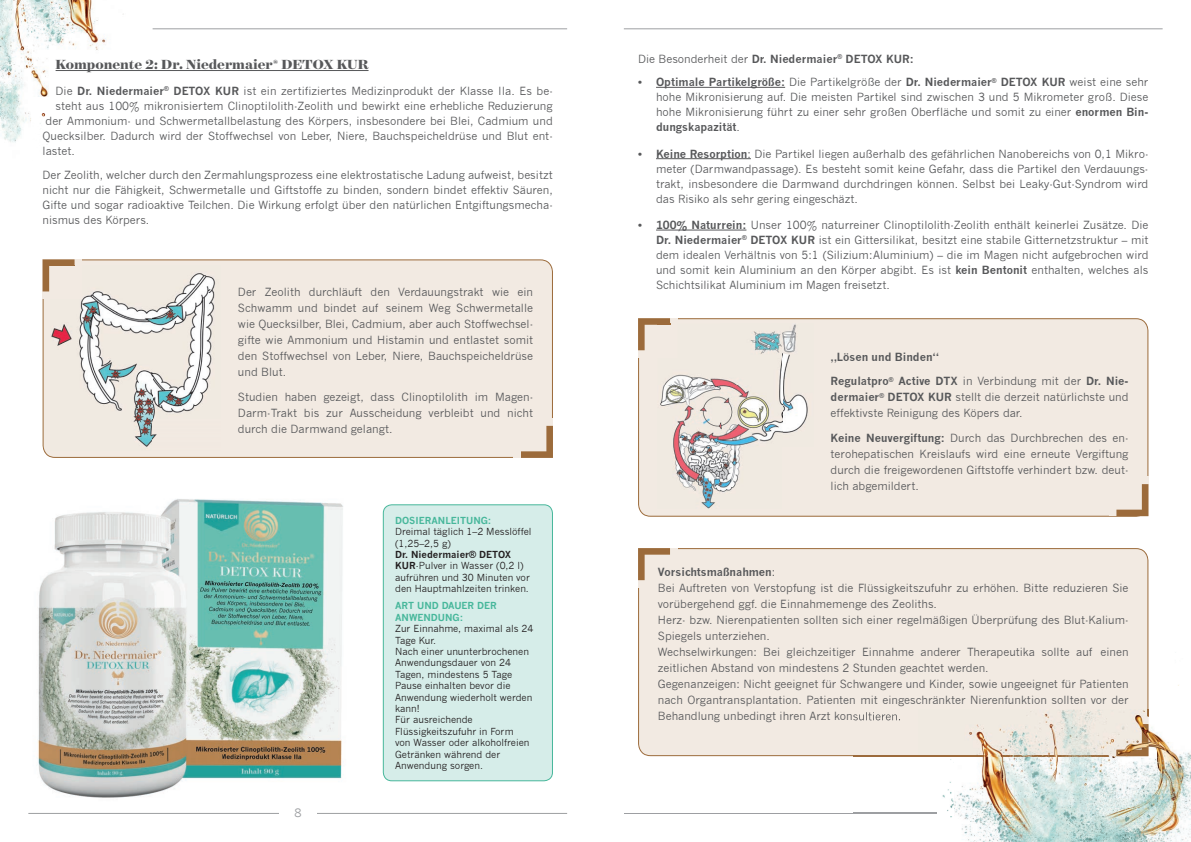
<style>
.page{position:relative;width:1191px;height:842px;background:#fff}
.page>*{position:absolute;margin:0;border:0;box-sizing:border-box;transform-origin:0 0}
.t1{font:700 15px "Surveyor Display";color:#57585a}
.t2{font:11.3px "News Gothic";color:#9d9fa2}
.t3{font:11px/16px "News Gothic";color:#57585a;text-align:justify}
.t4{font:700 11px "News Gothic";color:#57585a}
.t5{font:9.5px/11.4px "News Gothic";color:#231f20}
.t6{font:700 9.5px/11.4px "News Gothic";color:#47b79b}
.s1{font-weight:700}
.s2{font-weight:400}
</style>
<div class="page">
<img style="left:1148px;top:598px;width:31px;height:145px">
<hr style="left:624px;top:813px;width:312px;height:1px;background:#9d9fa2">
<hr style="left:624px;top:28px;width:538px;height:1px;background:#9d9fa2">
<img style="left:0;top:0;width:220px;height:155px">
<hr style="left:28px;top:813px;width:539px;height:1px;background:#9d9fa2">
<div style="left:279px;top:803px;width:38px;height:27px;background:#fff"></div>
<hr style="left:153px;top:28px;width:414px;height:1px;background:#9d9fa2">
<hr style="left:56px;top:70px;width:312px;height:1px;background:#57585a">
<div style="left:43px;top:259px;width:510px;height:199px;background:#f2eae2"></div>
<div style="left:513px;top:418px;width:40px;height:40px;background:#f2eae2"></div>
<svg style="left:521px;top:426px;width:32px;height:32px"></svg>
<div style="left:43px;top:259px;width:39px;height:40px;background:#f2eae2"></div>
<img style="left:50px;top:265px;width:171px;height:185px">
<img style="left:50px;top:265px;width:32px;height:34px">
<svg style="left:43px;top:259px;width:32px;height:32px"></svg>
<img style="left:38px;top:499px;width:305px;height:299px">
<hr style="left:656px;top:87px;width:129px;height:1px;background:#57585a">
<hr style="left:656px;top:158px;width:95px;height:1px;background:#57585a">
<hr style="left:656px;top:230px;width:90px;height:1px;background:#57585a">
<div style="left:638px;top:318px;width:510px;height:199px;background:#f2eae2"></div>
<div style="left:1108px;top:476px;width:40px;height:40px;background:#f2eae2"></div>
<svg style="left:1116px;top:484px;width:32px;height:32px"></svg>
<div style="left:638px;top:318px;width:40px;height:40px;background:#f2eae2"></div>
<img style="left:658px;top:324px;width:155px;height:185px">
<img style="left:658px;top:324px;width:20px;height:34px">
<svg style="left:638px;top:318px;width:32px;height:32px"></svg>
<div style="left:638px;top:548px;width:510px;height:208px;background:#f2eae2"></div>
<div style="left:638px;top:548px;width:40px;height:40px;background:#f2eae2"></div>
<svg style="left:638px;top:548px;width:32px;height:32px"></svg>
<img style="left:853px;top:756px;width:203px;height:20px">
<img style="left:1056px;top:743px;width:101px;height:33px">
<img style="left:1157px;top:743px;width:34px;height:99px">
<img style="left:853px;top:776px;width:304px;height:66px">
<img style="left:853px;top:813px;width:83px;height:1px">
<img style="left:853px;top:710px;width:261px;height:45px">
<img style="left:1114px;top:710px;width:33px;height:6px">
<img style="left:853px;top:755px;width:255px;height:1px">
<img style="left:1108px;top:716px;width:40px;height:40px">
<img style="left:1116px;top:724px;width:32px;height:32px">
<img style="left:853px;top:712px;width:47px;height:11px">
<div style="left:383px;top:505px;width:169px;height:276px;background:#d6ede9;border-radius:9px"></div>
<div style="left:383px;top:504px;width:170px;height:277px;border:1px solid #47b79b;border-radius:9px"></div>
<h1 class="t1" style="left:56px;top:55px;width:314px">Komponente 2: Dr. Niedermaier® DETOX KUR</h1>
<p class="t3" style="left:56px;top:83px;width:499px">Die <span class="s1">Dr. Niedermaier</span><sup>®</sup> <span class="s1">DETOX KUR</span> ist ein zertifiziertes Medizinprodukt der Klasse IIa. Es be-</p>
<p class="t3" style="left:56px;top:98px;width:499px">steht aus 100% mikronisiertem Clinoptilolith-Zeolith und bewirkt eine erhebliche Reduzierung</p>
<p class="t3" style="left:46px;top:113px;width:508px">der Ammonium- und Schwermetallbelastung des Körpers, insbesondere bei Blei, Cadmium und</p>
<p class="t3" style="left:43px;top:128px;width:512px">Quecksilber. Dadurch wird der Stoffwechsel von Leber, Niere, Bauchspeicheldrüse und Blut ent-</p>
<p class="t3" style="left:43px;top:143px;width:34px">lastet.</p>
<p class="t3" style="left:43px;top:167px;width:512px;line-height:15px">Der Zeolith, welcher durch den Zermahlungsprozess eine elektrostatische Ladung aufweist, besitzt nicht nur die Fähigkeit, Schwermetalle und Giftstoffe zu binden, sondern bindet effektiv Säuren, Gifte und sogar radioaktive Teilchen. Die Wirkung erfolgt über den natürlichen Entgiftungsmecha&shy;nismus des Körpers.</p>
<p class="t3" style="left:238px;top:284px;width:297px">Der Zeolith durchläuft den Verdauungstrakt wie ein Schwamm und bindet auf seinem Weg Schwermetalle wie Quecksilber, Blei, Cadmium, aber auch Stoffwechsel&shy;gifte wie Ammonium und Histamin und entlastet somit den Stoffwechsel von Leber, Niere, Bauchspeicheldrüse und Blut.</p>
<p class="t3" style="left:238px;top:389px;width:297px">Studien haben gezeigt, dass Clinoptilolith im Magen-Darm-Trakt bis zur Ausscheidung verbleibt und nicht durch die Darmwand gelangt.</p>
<p class="t2" style="left:294px;top:806px;width:9px">8</p>
<p class="t6" style="left:395px;top:514px;width:98px">DOSIERANLEITUNG:</p>
<p class="t5" style="left:395px;top:526px;width:138px">Dreimal täglich 1–2 Messlöffel (1,25–2,5 g)</p>
<p class="t5" style="left:395px;top:549px;width:136px"><span class="s1">Dr. Niedermaier® DETOX<br>KUR</span>-Pulver in Wasser (0,2 l) aufrühren und 30 Minuten vor den Hauptmahlzeiten trinken.</p>
<p class="t6" style="left:395px;top:600px;width:103px">ART UND DAUER DER<br>ANWENDUNG:</p>
<p class="t5" style="left:395px;top:623px;width:140px">Zur Einnahme, maximal als 24<br>Tage Kur.<br>Nach einer ununterbrochenen<br>Anwendungsdauer von 24<br>Tagen, mindestens 5 Tage<br>Pause einhalten bevor die<br>Anwendung wiederholt werden kann!<br>Für ausreichende<br>Flüssigkeitszufuhr in Form<br>von Wasser oder alkoholfreien<br>Getränken während der<br>Anwendung sorgen.</p>
<p class="t4" style="left:638px;top:52px;width:277px"><span class="s2">Die Besonderheit der</span> Dr. Niedermaier<sup>®</sup> DETOX KUR:</p>
<p class="t3" style="left:656px;top:75px;width:494px;line-height:15px;text-indent:-18px"><span class="s1">• Optimale Partikelgröße:</span> Die Partikelgröße der <span class="s1">Dr. Niedermaier</span><sup>®</sup> <span class="s1">DETOX KUR</span> weist eine sehr hohe Mikronisierung auf. Die meisten Partikel sind zwischen 3 und 5 Mikrometer groß. Diese hohe Mikronisierung führt zu einer sehr großen Oberfläche und somit zu einer <span class="s1">enormen Bin&shy;dungskapazität</span>.</p>
<p class="t3" style="left:656px;top:146px;width:494px;line-height:15px;text-indent:-18px"><span class="s1">• Keine Resorption</span>: Die Partikel liegen außerhalb des gefährlichen Nanobereichs von 0,1 Mikro&shy;meter (Darmwandpassage). Es besteht somit keine Gefahr, dass die Partikel den Verdauungs&shy;trakt, insbesondere die Darmwand durchdringen können. Selbst bei Leaky-Gut-Syndrom wird das Risiko als sehr gering eingeschäzt.</p>
<p class="t3" style="left:656px;top:218px;width:494px;line-height:15px;text-indent:-18px"><span class="s1">• 100% Naturrein:</span> Unser 100% naturreiner Clinoptilolith-Zeolith enthält keinerlei Zusätze. Die <span class="s1">Dr. Niedermaier</span><sup>®</sup> <span class="s1">DETOX KUR</span> ist ein Gittersilikat, besitzt eine stabile Gitternetzstruktur – mit dem idealen Verhältnis von 5:1 (Silizium : Aluminium) – die im Magen nicht aufgebrochen wird und somit kein Aluminium an den Körper abgibt. Es ist <span class="s1">kein Bentonit</span> enthalten, welches als Schichtsilikat Aluminium im Magen freisetzt.</p>
<p class="t4" style="left:830px;top:350px;width:110px">„Lösen und Binden“</p>
<p class="t3" style="left:830px;top:373px;width:299px"><span class="s1">Regulatpro</span><sup>®</sup> <span class="s1">Active DTX</span> in Verbindung mit der <span class="s1">Dr. Nie&shy;dermaier</span><sup>®</sup> <span class="s1">DETOX KUR</span> stellt die derzeit natürlichste und effektivste Reinigung des Köpers dar.</p>
<p class="t3" style="left:830px;top:430px;width:299px"><span class="s1">Keine Neuvergiftung:</span> Durch das Durchbrechen des en&shy;terohepatischen Kreislaufs wird eine erneute Vergiftung durch die freigewordenen Giftstoffe verhindert bzw. deut&shy;lich abgemildert.</p>
<p class="t3" style="left:658px;top:564px;width:472px;text-align:left"><span class="s1">Vorsichtsmaßnahmen</span>:<br>Bei Auftreten von Verstopfung ist die Flüssigkeitszufuhr zu erhöhen. Bitte reduzieren Sie vorübergehend ggf. die Einnahmemenge des Zeoliths.<br>Herz- bzw. Nierenpatienten sollten sich einer regelmäßigen Überprüfung des Blut-Kalium-Spiegels unterziehen.<br>Wechselwirkungen: Bei gleichzeitiger Einnahme anderer Therapeutika sollte auf einen zeitlichen Abstand von mindestens 2 Stunden geachtet werden.<br>Gegenanzeigen: Nicht geeignet für Schwangere und Kinder, sowie ungeeignet für Patienten nach Organtransplantation. Patienten mit eingeschränkter Nierenfunktion sollten vor der Behandlung unbedingt ihren Arzt konsultieren.</p>
</div>
